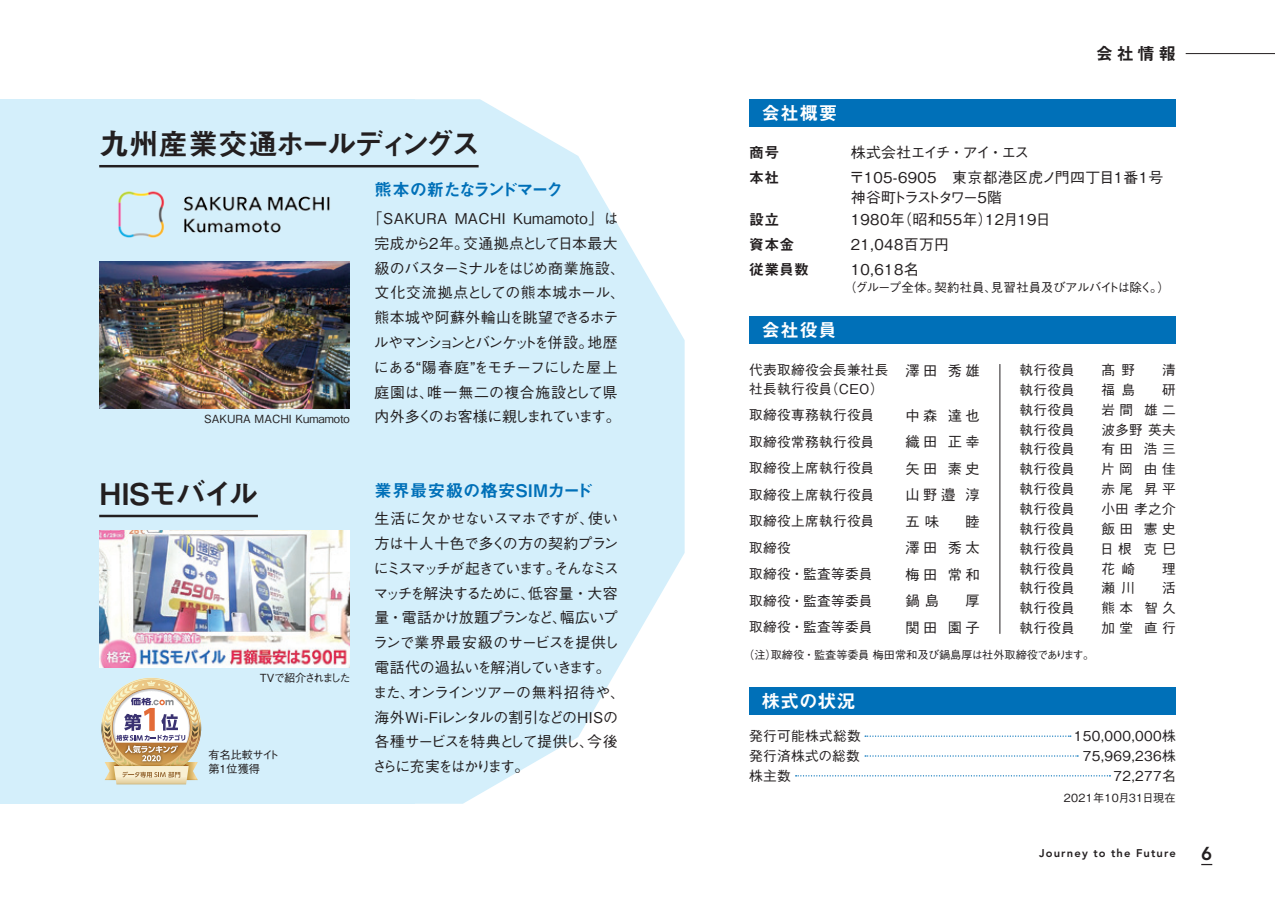
<style>
.page{position:relative;width:1275px;height:903px;background:#fff}
.page>*{position:absolute;margin:0;border:0;box-sizing:border-box;transform-origin:0 0}
.t1{font:29.75px "Midashi Go Pr 5 MB31";letter-spacing:-.095em;color:#231f20}
.t2{font:29.75px "Midashi Go Pr 5 MB31";letter-spacing:-.065em;color:#231f20}
.t3{font:18.55px "Midashi Go Pr 5 MB31";letter-spacing:.025em;color:#fff}
.t4{font:800 18.55px "Avenir LT Std";color:#231f20}
.t5{font:17.32px "Midashi Go Pr 5 MB31";letter-spacing:.025em;color:#0070b8}
.t6{font:17.32px "Midashi Go Pr 5 MB31";letter-spacing:-.135em;color:#0070b8}
.t7{font:17.32px "Midashi Go Pr 5 MB31";color:#231f20}
.t8{font:500 14.88px/24.8px "Gothic BBB Pr 5";letter-spacing:-.06em;color:#231f20}
.t9{font:500 14.88px/24.8px "Gothic BBB Pr 5";letter-spacing:-.01em;color:#231f20;text-align:center}
.t10{font:500 14.88px/19.8px "Gothic BBB Pr 5";letter-spacing:.025em;color:#231f20}
.t11{font:500 14.88px "Gothic BBB Pr 5";letter-spacing:-.1em;color:#231f20}
.t12{font:14.88px "Midashi Go Pr 5 MB31";letter-spacing:.025em;color:#231f20}
.t13{font:500 14.88px "Gothic BBB Pr 5";letter-spacing:-.075em;color:#231f20}
.t14{font:500 14.88px "Gothic BBB Pr 5";letter-spacing:-.03em;color:#231f20}
.t15{font:500 14.17px "Gothic BBB Pr 5";letter-spacing:.25em;color:#231f20}
.t16{font:500 13.65px/18.6px "Gothic BBB Pr 5";letter-spacing:.025em;color:#231f20}
.t17{font:500 12.42px "Gothic BBB Pr 5";letter-spacing:-.025em;color:#231f20}
.t18{font:500 11.2px/13.7px "Gothic BBB Pr 5";color:#231f20}
.t19{font:800 11.2px "Avenir LT Std";letter-spacing:.1em;color:#231f20}
.t20{font:500 11.2px "Gothic BBB Pr 5";letter-spacing:.025em;color:#231f20}
.t21{font:500 11.2px "Gothic BBB Pr 5";letter-spacing:-.155em;color:#231f20}
</style>
<div class="page">
<svg style="left:414px;top:99px;width:271px;height:705px;fill:#d4effb"></svg>
<div style="left:0;top:99px;width:414px;height:705px;background:#d4effb"></div>
<div style="left:749px;top:99px;width:427px;height:27px;background:#0070b8"></div>
<div style="left:749px;top:687px;width:427px;height:27px;background:#0070b8"></div>
<svg style="left:865px;top:735px;width:206px;height:2px"></svg>
<svg style="left:865px;top:755px;width:213px;height:1px"></svg>
<svg style="left:796px;top:775px;width:314px;height:1px"></svg>
<div style="left:749px;top:316px;width:427px;height:28px;background:#0070b8"></div>
<hr style="left:1000px;top:364px;width:1px;height:270px;background:#231f20">
<img style="left:99px;top:531px;width:251px;height:136px">
<hr style="left:99px;top:515px;width:159px;height:2px;background:#231f20">
<svg style="left:105px;top:681px;width:93px;height:103px;background:#d7c6ad"></svg>
<hr style="left:99px;top:165px;width:380px;height:2px;background:#231f20">
<img style="left:99px;top:262px;width:251px;height:146px">
<img style="left:118px;top:191px;width:212px;height:47px">
<hr style="left:1186px;top:53px;width:89px;height:1px;background:#231f20">
<h1 class="t1" style="left:99px;top:120px;width:383px">九州産業交通ホールディングス</h1>
<p class="t6" style="left:375px;top:176px;width:190px">熊本の新たなランドマーク</p>
<p class="t9" style="left:368px;top:205px;width:259px">「SAKURA MACHI Kumamoto」は完成から2年。交通拠点として日本最大級のバスターミナルをはじめ商業施設、文化交流拠点としての熊本城ホール、熊本城や阿蘇外輪山を眺望できるホテルやマンションとバンケットを併設。地歴にある“陽春庭”をモチーフにした屋上庭園は、唯一無二の複合施設として県</p>
<p class="t18" style="left:204px;top:411px;width:147px">SAKURA MACHI Kumamoto</p>
<p class="t11" style="left:374px;top:405px;width:248px">内外多くのお客様に親しまれています。</p>
<h1 class="t2" style="left:99px;top:470px;width:161px">HISモバイル</h1>
<p class="t21" style="left:260px;top:669px;width:92px">TVで紹介されました</p>
<p class="t18" style="left:208px;top:747px;width:72px">有名比較サイト第1位獲得</p>
<p class="t5" style="left:375px;top:476px;width:220px">業界最安級の格安SIMカード</p>
<p class="t8" style="left:372px;top:505px;width:254px">生活に欠かせないスマホですが、使い方は十人十色で多くの方の契約プランにミスマッチが起きています。そんなミスマッチを解決するために、低容量・大容量・電話かけ放題プランなど、幅広いプランで業界最安級のサービスを提供し電話代の過払いを解消していきます。また、オンラインツアーの無料招待や、海外Wi-Fiレンタルの割引などのHISの各種サービスを特典として提供し、今後さらに充実をはかります。</p>
<p class="t7" style="left:1096px;top:40px;width:81px">会社情報</p>
<h2 class="t3" style="left:761px;top:98px;width:77px">会社概要</h2>
<p class="t12" style="left:749px;top:141px;width:32px">商号</p>
<p class="t13" style="left:851px;top:141px;width:180px">株式会社エイチ・アイ・エス</p>
<p class="t12" style="left:749px;top:165px;width:32px">本社</p>
<p class="t10" style="left:850px;top:166px;width:315px">〒105-6905　東京都港区虎ノ門四丁目1番1号神谷町トラストタワー5階</p>
<p class="t12" style="left:749px;top:208px;width:32px">設立</p>
<p class="t10" style="left:851px;top:208px;width:201px">1980年（昭和55年）12月19日</p>
<p class="t12" style="left:749px;top:232px;width:47px">資本金</p>
<p class="t10" style="left:851px;top:233px;width:100px">21,048百万円</p>
<p class="t12" style="left:749px;top:257px;width:61px">従業員数</p>
<p class="t14" style="left:851px;top:257px;width:69px">10,618名</p>
<p class="t17" style="left:844px;top:277px;width:327px">（グループ全体。契約社員、見習社員及びアルバイトは除く。）</p>
<h2 class="t3" style="left:761px;top:315px;width:77px">会社役員</h2>
<p class="t16" style="left:749px;top:360px;width:141px">代表取締役会長兼社長社長執行役員（CEO）</p>
<p class="t15" style="left:905px;top:359px;width:76px">澤田 秀雄</p>
<p class="t16" style="left:749px;top:404px;width:127px">取締役専務執行役員</p>
<p class="t15" style="left:905px;top:404px;width:76px">中森 達也</p>
<p class="t16" style="left:749px;top:431px;width:127px">取締役常務執行役員</p>
<p class="t15" style="left:905px;top:430px;width:76px">織田 正幸</p>
<p class="t16" style="left:749px;top:457px;width:127px">取締役上席執行役員</p>
<p class="t15" style="left:905px;top:457px;width:76px">矢田 素史</p>
<p class="t16" style="left:749px;top:484px;width:127px">取締役上席執行役員</p>
<p class="t15" style="left:905px;top:483px;width:76px">山野邉 淳</p>
<p class="t16" style="left:749px;top:511px;width:127px">取締役上席執行役員</p>
<p class="t15" style="left:905px;top:510px;width:76px">五味 　睦</p>
<p class="t16" style="left:749px;top:537px;width:43px">取締役</p>
<p class="t15" style="left:905px;top:537px;width:76px">澤田 秀太</p>
<p class="t16" style="left:749px;top:564px;width:125px">取締役・監査等委員</p>
<p class="t15" style="left:905px;top:563px;width:76px">梅田 常和</p>
<p class="t16" style="left:749px;top:590px;width:125px">取締役・監査等委員</p>
<p class="t15" style="left:905px;top:590px;width:76px">鍋島 　厚</p>
<p class="t16" style="left:749px;top:617px;width:125px">取締役・監査等委員</p>
<p class="t15" style="left:905px;top:616px;width:76px">関田 園子</p>
<p class="t16" style="left:1019px;top:359px;width:57px">執行役員</p>
<p class="t16" style="left:1101px;top:359px;width:76px">髙野 　清</p>
<p class="t16" style="left:1019px;top:379px;width:57px">執行役員</p>
<p class="t16" style="left:1101px;top:379px;width:76px">福島 　研</p>
<p class="t16" style="left:1019px;top:399px;width:57px">執行役員</p>
<p class="t16" style="left:1101px;top:399px;width:76px">岩間 雄二</p>
<p class="t16" style="left:1019px;top:419px;width:57px">執行役員</p>
<p class="t16" style="left:1101px;top:419px;width:76px">波多野 英夫</p>
<p class="t16" style="left:1019px;top:439px;width:57px">執行役員</p>
<p class="t16" style="left:1101px;top:439px;width:76px">有田 浩三</p>
<p class="t16" style="left:1019px;top:459px;width:57px">執行役員</p>
<p class="t16" style="left:1101px;top:459px;width:76px">片岡 由佳</p>
<p class="t16" style="left:1019px;top:478px;width:57px">執行役員</p>
<p class="t16" style="left:1101px;top:478px;width:76px">赤尾 昇平</p>
<p class="t16" style="left:1019px;top:498px;width:57px">執行役員</p>
<p class="t16" style="left:1101px;top:498px;width:76px">小田 孝之介</p>
<p class="t16" style="left:1019px;top:518px;width:57px">執行役員</p>
<p class="t16" style="left:1101px;top:518px;width:76px">飯田 憲史</p>
<p class="t16" style="left:1019px;top:538px;width:57px">執行役員</p>
<p class="t16" style="left:1100px;top:538px;width:77px">日根 克巳</p>
<p class="t16" style="left:1019px;top:558px;width:57px">執行役員</p>
<p class="t16" style="left:1101px;top:558px;width:76px">花崎 　理</p>
<p class="t16" style="left:1019px;top:578px;width:57px">執行役員</p>
<p class="t16" style="left:1101px;top:578px;width:76px">瀬川 　活</p>
<p class="t16" style="left:1019px;top:598px;width:57px">執行役員</p>
<p class="t16" style="left:1101px;top:598px;width:76px">熊本 智久</p>
<p class="t16" style="left:1019px;top:617px;width:57px">執行役員</p>
<p class="t16" style="left:1101px;top:617px;width:76px">加堂 直行</p>
<p class="t18" style="left:743px;top:647px;width:353px">（注）取締役・監査等委員 梅田常和及び鍋島厚は社外取締役であります。</p>
<h2 class="t3" style="left:761px;top:686px;width:95px">株式の状況</h2>
<p class="t16" style="left:749px;top:726px;width:113px">発行可能株式総数</p>
<p class="t16" style="left:1074px;top:726px;width:103px">150,000,000株</p>
<p class="t16" style="left:749px;top:745px;width:112px">発行済株式の総数</p>
<p class="t16" style="left:1083px;top:745px;width:94px">75,969,236株</p>
<p class="t16" style="left:749px;top:765px;width:43px">株主数</p>
<p class="t16" style="left:1113px;top:765px;width:64px">72,277名</p>
<p class="t20" style="left:1064px;top:789px;width:113px">2021年10月31日現在</p>
<p class="t19" style="left:1039px;top:846px;width:138px">Journey to the Future</p>
<h2 class="t4" style="left:1201px;top:842px;width:13px">6</h2>
</div>
